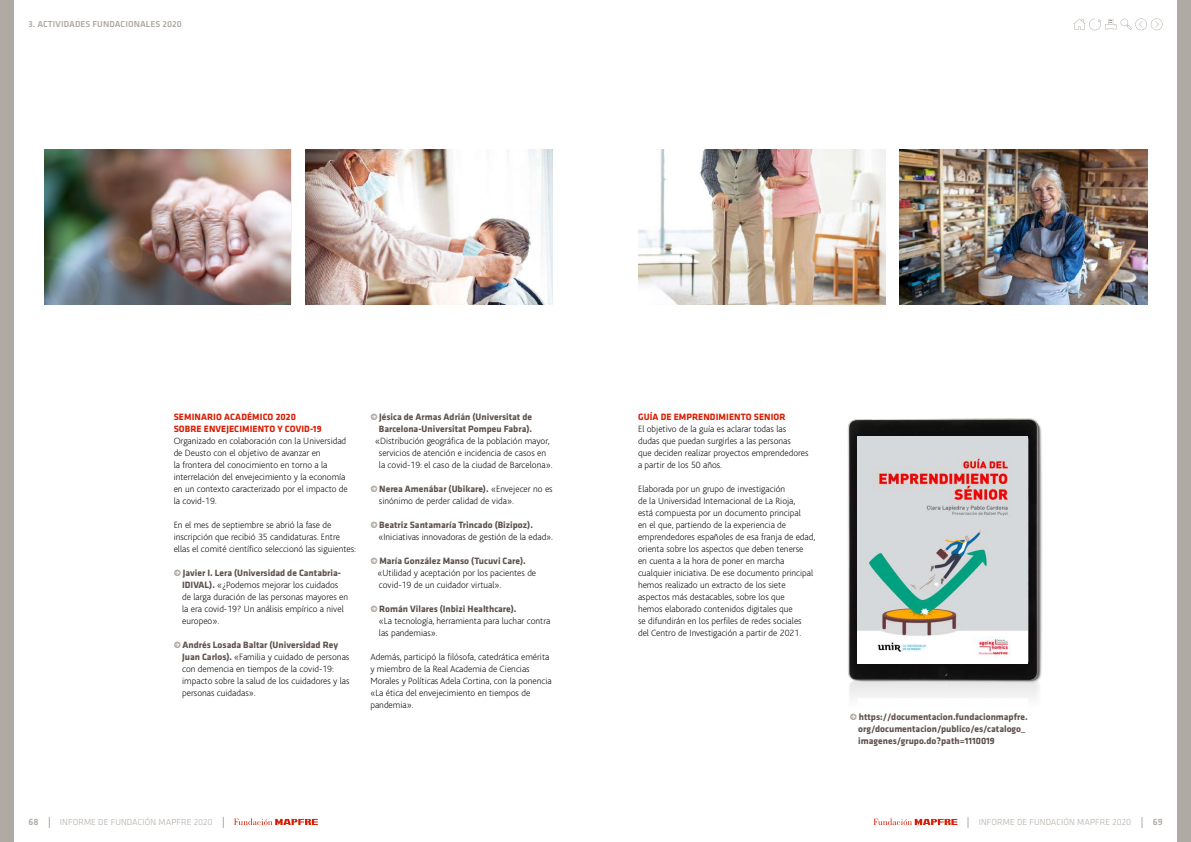
<style>
.page{position:relative;width:1191px;height:842px;background:#fff}
.page>*{position:absolute;margin:0;border:0;box-sizing:border-box;transform-origin:0 0}
.t1{font:200 9.5px/12px "Bliss";color:#000}
.t2{font:700 9.5px/12px "Klavika";color:#5e514d;text-align:right}
.t3{font:700 9.5px/12px "Klavika";letter-spacing:.01em;color:#d81e05}
.t4{font:500 9.5px "Klavika";color:#b0aaa4}
.t5{font:300 9px "Klavika";letter-spacing:.01em;color:#b0aaa4}
.t6{font:500 9px "Klavika";letter-spacing:.01em;color:#b0aaa4}
.s1{color:#b0aaa4}
.s2{font-family:"Klavika";font-weight:700;color:#5e514d}
.s3{font-family:"Bliss";font-weight:200;color:#000}
</style>
<div class="page">
<svg style="left:1073px;top:18px;width:89px;height:12px"></svg>
<svg style="left:873px;top:818px;width:84px;height:7px"></svg>
<svg style="left:234px;top:818px;width:84px;height:7px"></svg>
<div style="left:0;top:0;width:14px;height:842px;background:#b0aaa4"></div>
<div style="left:1176px;top:0;width:15px;height:842px;background:#b0aaa4"></div>
<img style="left:45px;top:149px;width:246px;height:155px">
<img style="left:638px;top:150px;width:247px;height:154px">
<img style="left:305px;top:149px;width:248px;height:155px">
<img style="left:899px;top:149px;width:248px;height:155px">
<img style="left:847px;top:418px;width:195px;height:273px">
<img style="left:857px;top:436px;width:170px;height:228px">
<p class="t6" style="left:28px;top:19px;width:155px">3. ACTIVIDADES FUNDACIONALES 2020</p>
<p class="t3" style="left:174px;top:411px;width:149px">SEMINARIO ACADÉMICO 2020<br>SOBRE ENVEJECIMIENTO Y COVID-19</p>
<p class="t1" style="left:174px;top:435px;width:176px">Organizado en colaboración con la Universidad de Deusto con el objetivo de avanzar en<br>la frontera del conocimiento en torno a la interrelación del envejecimiento y la economía en un contexto caracterizado por el impacto de la covid-19.</p>
<p class="t1" style="left:174px;top:519px;width:184px">En el mes de septiembre se abrió la fase de inscripción que recibió 35 candidaturas. Entre ellas el comité científico seleccionó las siguientes:</p>
<p class="t2" style="left:174px;top:567px;width:169px"><span class="s1">•</span> Javier I. Lera (Universidad de Cantabria-</p>
<p class="t1" style="left:182px;top:579px;width:167px"><span class="s2">IDIVAL).</span> «¿Podemos mejorar los cuidados de larga duración de las personas mayores en la era covid-19? Un análisis empírico a nivel europeo».</p>
<p class="t2" style="left:174px;top:639px;width:166px"><span class="s1">•</span> Andrés Losada Baltar (Universidad Rey</p>
<p class="t1" style="left:182px;top:651px;width:169px"><span class="s2">Juan Carlos).</span> «Familia y cuidado de personas con demencia en tiempos de la covid-19: impacto sobre la salud de los cuidadores y las personas cuidadas».</p>
<p class="t2" style="left:370px;top:411px;width:163px"><span class="s1">•</span> Jésica de Armas Adrián (Universitat de<br>Barcelona-Universitat Pompeu Fabra).</p>
<p class="t1" style="left:375px;top:435px;width:179px;text-align:center">«Distribución geográfica de la población mayor, servicios de atención e incidencia de casos en<br>la covid-19: el caso de la ciudad de Barcelona».</p>
<p class="t2" style="left:370px;top:483px;width:184px"><span class="s1">•</span> Nerea Amenábar (Ubikare). <span class="s3">«Envejecer no es</span></p>
<p class="t1" style="left:379px;top:495px;width:137px">sinónimo de perder calidad de vida».</p>
<p class="t2" style="left:370px;top:519px;width:164px"><span class="s1">•</span> Beatriz Santamaría Trincado (Bizipoz).</p>
<p class="t1" style="left:378px;top:531px;width:176px">«Iniciativas innovadoras de gestión de la edad».</p>
<p class="t2" style="left:370px;top:555px;width:157px"><span class="s1">•</span> María González Manso (Tucuvi Care).</p>
<p class="t1" style="left:377px;top:567px;width:160px">«Utilidad y aceptación por los pacientes de covid-19 de un cuidador virtual».</p>
<p class="t2" style="left:370px;top:603px;width:148px"><span class="s1">•</span> Román Vilares (Inbizi Healthcare).</p>
<p class="t1" style="left:379px;top:615px;width:173px">«La tecnología, herramienta para luchar contra las pandemias».</p>
<p class="t1" style="left:370px;top:651px;width:183px">Además, participó la filósofa, catedrática emérita y miembro de la Real Academia de Ciencias Morales y Políticas Adela Cortina, con la ponencia «La ética del envejecimiento en tiempos de pandemia».</p>
<p class="t3" style="left:638px;top:411px;width:149px">GUÍA DE EMPRENDIMIENTO SENIOR</p>
<p class="t1" style="left:638px;top:423px;width:172px">El objetivo de la guía es aclarar todas las dudas que puedan surgirles a las personas<br>que deciden realizar proyectos emprendedores a partir de los 50 años.</p>
<p class="t1" style="left:638px;top:483px;width:179px">Elaborada por un grupo de investigación<br>de la Universidad Internacional de La Rioja,<br>está compuesta por un documento principal<br>en el que, partiendo de la experiencia de emprendedores españoles de esa franja de edad, orienta sobre los aspectos que deben tenerse<br>en cuenta a la hora de poner en marcha cualquier iniciativa. De ese documento principal hemos realizado un extracto de los siete aspectos más destacables, sobre los que<br>hemos elaborado contenidos digitales que<br>se difundirán en los perfiles de redes sociales<br>del Centro de Investigación a partir de 2021.</p>
<p class="t2" style="left:858px;top:711px;width:171px;text-align:left;text-indent:-9px"><span class="s1">•</span> https://documentacion.fundacionmapfre. org/documentacion/publico/es/catalogo_ imagenes/grupo.do?path=1110019</p>
<p class="t4" style="left:28px;top:817px;width:12px">68</p>
<p class="t5" style="left:60px;top:817px;width:154px">INFORME DE FUNDACIÓN MAPFRE 2020</p>
<p class="t5" style="left:978px;top:817px;width:154px">INFORME DE FUNDACIÓN MAPFRE 2020</p>
<p class="t4" style="left:1152px;top:817px;width:11px">69</p>
</div>
